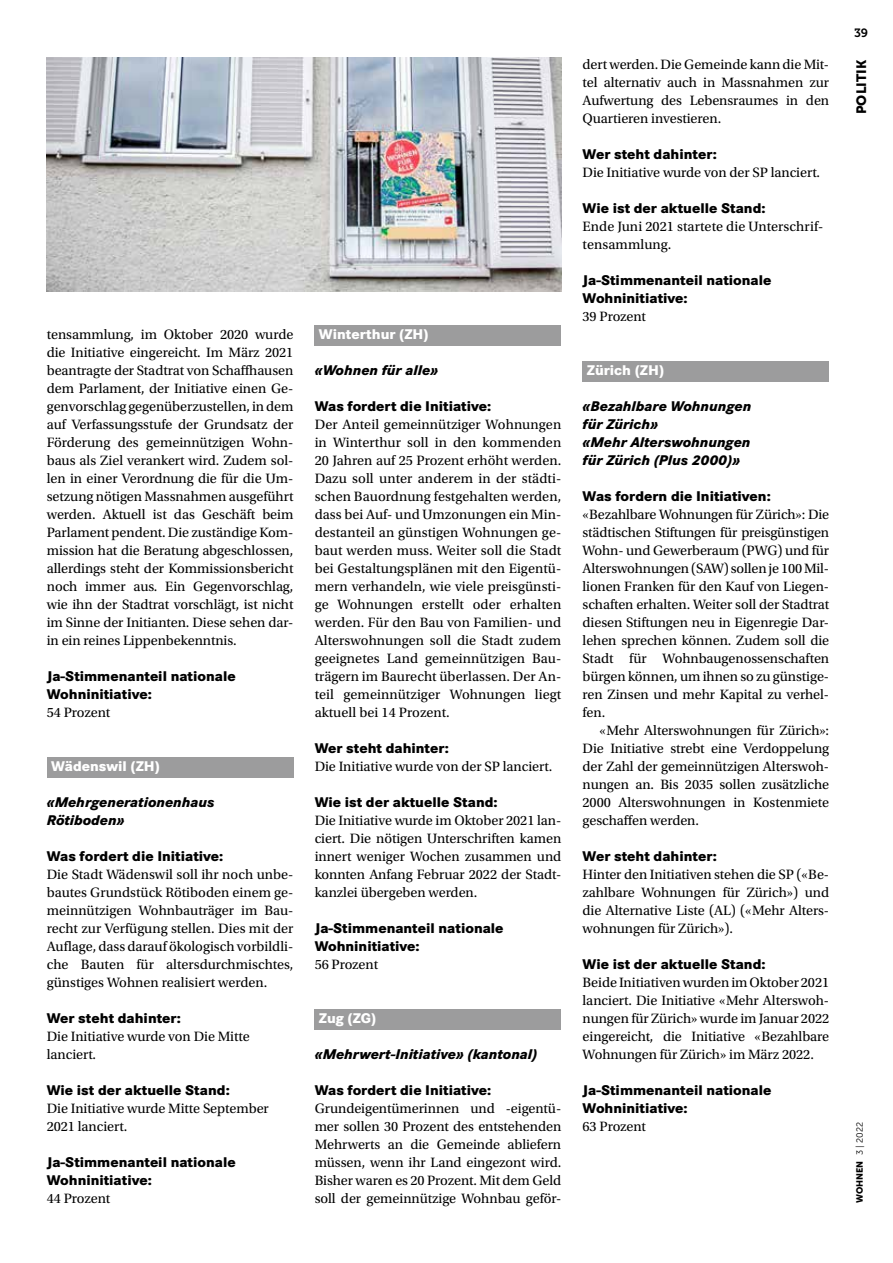
<style>
.page{position:relative;width:893px;height:1263px;background:#fff}
.page>*{position:absolute;margin:0;border:0;box-sizing:border-box;transform-origin:0 0}
.t1{font:800 14.7px/18px "Corporate S";color:#000}
.t2{font:italic 800 14.7px/18px "Corporate S";color:#000}
.t3{font:800 14.7px "Corporate S";color:#fff}
.t4{font:14.25px/18px "Utopia Std";letter-spacing:-.005em;color:#000;text-align:justify}
.t5{font:13.5px "Museo Sans 900";color:#000}
.t6{font:12px "Museo Slab 700";color:#000}
.t7{font:9px "Museo Sans 900";color:#000}
.s1{font-family:"Museo Sans 300"}
</style>
<div class="page">
<div style="left:47px;top:757px;width:246px;height:20px;background:#9c9c9d"></div>
<div style="left:315px;top:325px;width:246px;height:20px;background:#9c9c9d"></div>
<div style="left:315px;top:1009px;width:246px;height:20px;background:#9c9c9d"></div>
<div style="left:583px;top:361px;width:246px;height:20px;background:#9c9c9d"></div>
<img style="left:47px;top:57px;width:514px;height:234px">
<p class="t4" style="left:47px;top:326px;width:248px">tensammlung, im Oktober 2020 wurde die Initiative eingereicht. Im März 2021 beantragte der Stadtrat von Schaffhausen dem Parlament, der Initiative einen Ge&shy;genvorschlag gegenüberzustellen, in dem auf Verfassungsstufe der Grundsatz der Förderung des gemeinnützigen Wohn&shy;baus als Ziel verankert wird. Zudem sol&shy;len in einer Verordnung die für die Um&shy;setzung nötigen Massnahmen ausgeführt werden. Aktuell ist das Geschäft beim Parlament pendent. Die zuständige Kom&shy;mission hat die Beratung abgeschlossen, allerdings steht der Kommissionsbericht noch immer aus. Ein Gegenvorschlag, wie ihn der Stadtrat vorschlägt, ist nicht im Sinne der Initianten. Diese sehen dar&shy;in ein reines Lippenbekenntnis.</p>
<p class="t1" style="left:47px;top:668px;width:190px">Ja-Stimmenanteil nationale<br>Wohninitiative:</p>
<p class="t4" style="left:47px;top:704px;width:65px">54 Prozent</p>
<p class="t3" style="left:51px;top:757px;width:110px">Wädenswil (ZH)</p>
<p class="t2" style="left:47px;top:793px;width:169px">«Mehrgenerationenhaus<br>Rötiboden»</p>
<p class="t1" style="left:47px;top:848px;width:178px">Was fordert die Initiative:</p>
<p class="t4" style="left:47px;top:866px;width:248px">Die Stadt Wädenswil soll ihr noch unbe&shy;bautes Grundstück Rötiboden einem ge&shy;meinnützigen Wohnbauträger im Bau&shy;recht zur Verfügung stellen. Dies mit der Auflage, dass darauf ökologisch vorbildli&shy;che Bauten für altersdurchmischtes, günstiges Wohnen realisiert werden.</p>
<p class="t1" style="left:47px;top:1010px;width:136px">Wer steht dahinter:</p>
<p class="t4" style="left:47px;top:1028px;width:204px">Die Initiative wurde von Die Mitte lanciert.</p>
<p class="t1" style="left:47px;top:1082px;width:185px">Wie ist der aktuelle Stand:</p>
<p class="t4" style="left:47px;top:1100px;width:224px">Die Initiative wurde Mitte September<br>2021 lanciert.</p>
<p class="t1" style="left:47px;top:1154px;width:190px">Ja-Stimmenanteil nationale<br>Wohninitiative:</p>
<p class="t4" style="left:47px;top:1190px;width:65px">44 Prozent</p>
<p class="t3" style="left:319px;top:325px;width:111px">Winterthur (ZH)</p>
<p class="t2" style="left:315px;top:361px;width:125px">«Wohnen für alle»</p>
<p class="t1" style="left:315px;top:398px;width:178px">Was fordert die Initiative:</p>
<p class="t4" style="left:315px;top:416px;width:248px">Der Anteil gemeinnütziger Wohnungen in Winterthur soll in den kommenden 20 Jahren auf 25 Prozent erhöht werden.<br>Dazu soll unter anderem in der städti&shy;schen Bauordnung festgehalten werden, dass bei Auf- und Umzonungen ein Min&shy;destanteil an günstigen Wohnungen ge&shy;baut werden muss. Weiter soll die Stadt bei Gestaltungsplänen mit den Eigentü&shy;mern verhandeln, wie viele preisgünsti&shy;ge Wohnungen erstellt oder erhalten werden. Für den Bau von Familien- und Alterswohnungen soll die Stadt zudem geeignetes Land gemeinnützigen Bau&shy;trägern im Baurecht überlassen. Der An&shy;teil gemeinnütziger Wohnungen liegt aktuell bei 14 Prozent.</p>
<p class="t1" style="left:315px;top:740px;width:136px">Wer steht dahinter:</p>
<p class="t4" style="left:315px;top:758px;width:239px">Die Initiative wurde von der SP lanciert.</p>
<p class="t1" style="left:315px;top:794px;width:185px">Wie ist der aktuelle Stand:</p>
<p class="t4" style="left:315px;top:812px;width:248px">Die Initiative wurde im Oktober 2021 lan&shy;ciert. Die nötigen Unterschriften kamen innert weniger Wochen zusammen und konnten Anfang Februar 2022 der Stadt&shy;kanzlei übergeben werden.</p>
<p class="t1" style="left:315px;top:920px;width:190px">Ja-Stimmenanteil nationale<br>Wohninitiative:</p>
<p class="t4" style="left:315px;top:956px;width:65px">56 Prozent</p>
<p class="t3" style="left:319px;top:1009px;width:59px">Zug (ZG)</p>
<p class="t2" style="left:315px;top:1045px;width:224px">«Mehrwert-Initiative» (kantonal)</p>
<p class="t1" style="left:315px;top:1082px;width:178px">Was fordert die Initiative:</p>
<p class="t4" style="left:315px;top:1100px;width:248px">Grundeigentümerinnen und -eigentü&shy;mer sollen 30 Prozent des entstehenden Mehrwerts an die Gemeinde abliefern müssen, wenn ihr Land eingezont wird.<br>Bisher waren es 20 Prozent. Mit dem Geld soll der gemeinnützige Wohnbau geför-</p>
<p class="t4" style="left:583px;top:56px;width:248px">dert werden. Die Gemeinde kann die Mit&shy;tel alternativ auch in Massnahmen zur Aufwertung des Lebensraumes in den Quartieren investieren.</p>
<p class="t1" style="left:583px;top:146px;width:136px">Wer steht dahinter:</p>
<p class="t4" style="left:583px;top:164px;width:239px">Die Initiative wurde von der SP lanciert.</p>
<p class="t1" style="left:583px;top:200px;width:185px">Wie ist der aktuelle Stand:</p>
<p class="t4" style="left:583px;top:218px;width:242px">Ende Juni 2021 startete die Unterschrif&shy;tensammlung.</p>
<p class="t1" style="left:583px;top:272px;width:190px">Ja-Stimmenanteil nationale<br>Wohninitiative:</p>
<p class="t4" style="left:583px;top:308px;width:65px">39 Prozent</p>
<p class="t3" style="left:587px;top:361px;width:79px">Zürich (ZH)</p>
<p class="t2" style="left:583px;top:397px;width:170px">«Bezahlbare Wohnungen für Zürich»<br>«Mehr Alterswohnungen für Zürich (Plus 2000)»</p>
<p class="t1" style="left:583px;top:488px;width:190px">Was fordern die Initiativen:</p>
<p class="t4" style="left:583px;top:506px;width:248px">«Bezahlbare Wohnungen für Zürich»: Die städtischen Stiftungen für preisgünstigen Wohn- und Gewerberaum (PWG) und für Alterswohnungen (SAW) sollen je 100 Mil&shy;lionen Franken für den Kauf von Liegen&shy;schaften erhalten. Weiter soll der Stadtrat diesen Stiftungen neu in Eigenregie Dar&shy;lehen sprechen können. Zudem soll die Stadt für Wohnbaugenossenschaften bürgen können, um ihnen so zu günstige&shy;ren Zinsen und mehr Kapital zu verhel&shy;fen.</p>
<p class="t4" style="left:583px;top:722px;width:248px;text-indent:17px">«Mehr Alterswohnungen für Zürich»:<br>Die Initiative strebt eine Verdoppelung der Zahl der gemeinnützigen Alterswoh&shy;nungen an. Bis 2035 sollen zusätzliche 2000 Alterswohnungen in Kostenmiete geschaffen werden.</p>
<p class="t1" style="left:583px;top:848px;width:136px">Wer steht dahinter:</p>
<p class="t4" style="left:583px;top:866px;width:248px">Hinter den Initiativen stehen die SP («Be&shy;zahlbare Wohnungen für Zürich») und die Alternative Liste (AL) («Mehr Alters&shy;wohnungen für Zürich»).</p>
<p class="t1" style="left:583px;top:956px;width:185px">Wie ist der aktuelle Stand:</p>
<p class="t4" style="left:583px;top:974px;width:248px">Beide Initiativen wurden im Oktober 2021 lanciert. Die Initiative «Mehr Alterswoh&shy;nungen für Zürich» wurde im Januar 2022 eingereicht, die Initiative «Bezahlbare Wohnungen für Zürich» im März 2022.</p>
<p class="t1" style="left:583px;top:1082px;width:190px">Ja-Stimmenanteil nationale<br>Wohninitiative:</p>
<p class="t4" style="left:583px;top:1118px;width:65px">63 Prozent</p>
<p class="t6" style="left:854px;top:26px;width:16px">39</p>
<p class="t5" style="left:854px;top:114px;width:56px;rotate:-90deg">POLITIK</p>
<p class="t7" style="left:855px;top:1203px;width:82px;rotate:-90deg">WOHNEN <span class="s1">3 | 2022</span></p>
</div>
